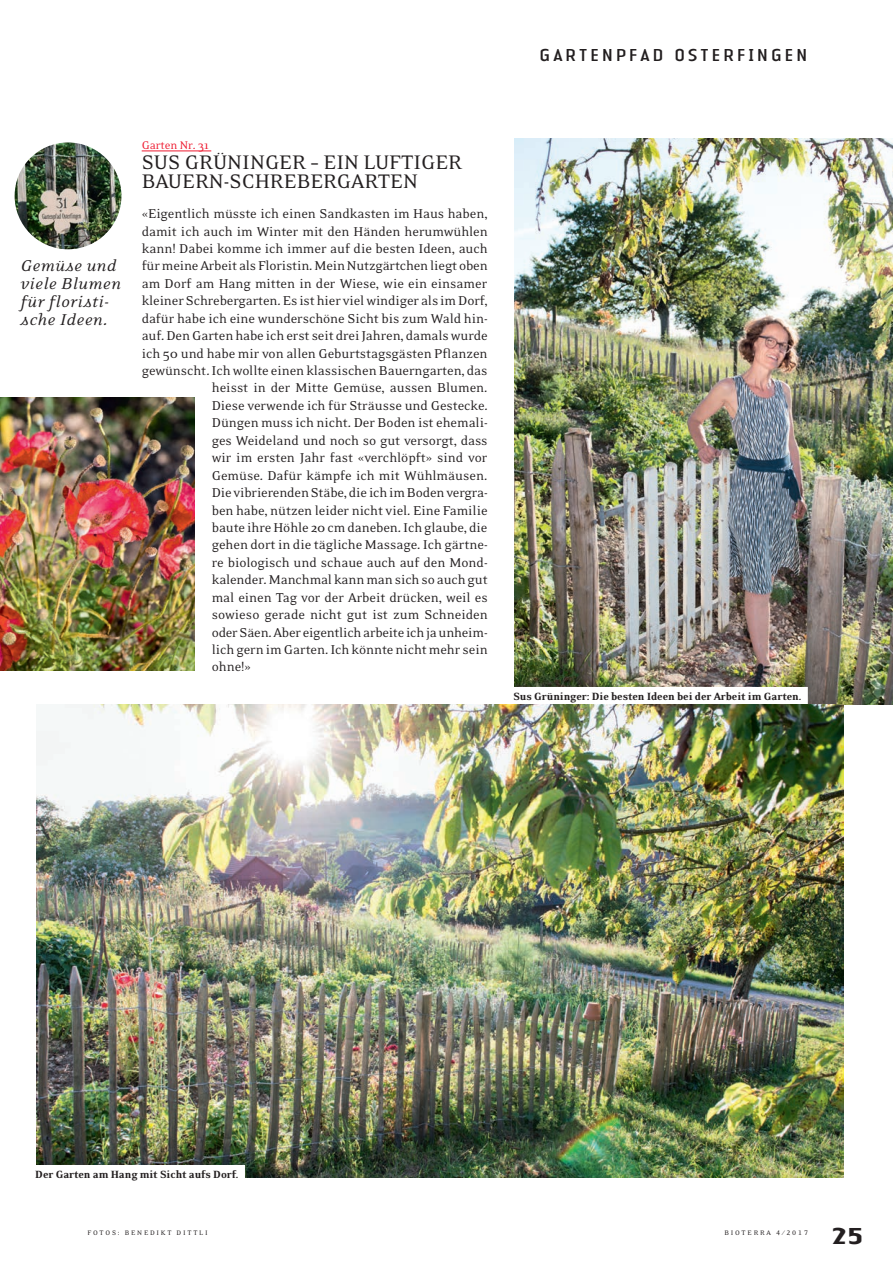
<style>
.page{position:relative;width:893px;height:1263px;background:#fff}
.page>*{position:absolute;margin:0;border:0;box-sizing:border-box;transform-origin:0 0}
.t1{font:700 24px "LT Authentic Small Serif";color:#231f20}
.Saison_Titel_NEU_15{font:22.5px/19.5px "Eidetic Neo";color:#231f20}
.Legende_8_Balken{font:italic 18px/18px "Eidetic Neo";letter-spacing:.03em;color:#231f20}
.Normal_Bioterra_oE{font:18px "LT Authentic Sans";letter-spacing:.1em;color:#231f20}
.Normal_Bioterra_oE-2{font:14.7px "Eidetic Neo";letter-spacing:-.005em;color:#231f20}
.Saison_Titel_NEU_15-2{font:12.75px "Eidetic Neo";letter-spacing:-.005em;color:#ee1a30}
.Legende_8_Balken-2{font:900 12px "Eidetic Neo";letter-spacing:-.005em;color:#231f20}
.t2{font:7.5px "Eidetic Neo";letter-spacing:.24em;color:#231f20}
.s1{font-family:"Eidetic Neo Fractions"}
</style>
<div class="page">
<img style="left:0;top:398px;width:195px;height:273px">
<hr style="left:142px;top:151px;width:69px;height:1px;background:#ee1a30">
<img style="left:514px;top:138px;width:379px;height:566px">
<img style="left:15px;top:142px;width:106px;height:107px;border-radius:53px">
<div style="left:507px;top:687px;width:301px;height:18px;background:#fff"></div>
<img style="left:36px;top:704px;width:807px;height:474px">
<div style="left:29px;top:1165px;width:216px;height:18px;background:#fff"></div>
<p class="Normal_Bioterra_oE" style="left:539px;top:44px;width:271px">GARTENPFAD OSTERFINGEN</p>
<p class="Legende_8_Balken" style="left:20px;top:257px;width:102px">Gemüse und viele Blumen für floristi&shy;sche Ideen.</p>
<p class="Saison_Titel_NEU_15-2" style="left:142px;top:139px;width:69px">Garten Nr. 31</p>
<p class="Saison_Titel_NEU_15" style="left:142px;top:153px;width:322px">SUS GRÜNINGER – EIN LUFTIGER<br>BAUERN-SCHREBERGARTEN</p>
<p class="Normal_Bioterra_oE-2" style="left:142px;top:206px;width:347px">«Eigentlich müsste ich einen Sandkasten im Haus haben,</p>
<p class="Normal_Bioterra_oE-2" style="left:142px;top:224px;width:348px">damit ich auch im Winter mit den Händen herumwühlen</p>
<p class="Normal_Bioterra_oE-2" style="left:142px;top:241px;width:347px">kann! Dabei komme ich immer auf die besten Ideen, auch</p>
<p class="Normal_Bioterra_oE-2" style="left:142px;top:259px;width:348px">für meine Arbeit als Floristin. Mein Nutzgärtchen liegt oben</p>
<p class="Normal_Bioterra_oE-2" style="left:142px;top:276px;width:347px">am Dorf am Hang mitten in der Wiese, wie ein einsamer</p>
<p class="Normal_Bioterra_oE-2" style="left:142px;top:293px;width:348px">kleiner Schrebergarten. Es ist hier viel windiger als im Dorf,</p>
<p class="Normal_Bioterra_oE-2" style="left:142px;top:311px;width:347px">dafür habe ich eine wunderschöne Sicht bis zum Wald hin-</p>
<p class="Normal_Bioterra_oE-2" style="left:142px;top:328px;width:348px">auf. Den Garten habe ich erst seit drei Jahren, damals wurde</p>
<p class="Normal_Bioterra_oE-2" style="left:142px;top:346px;width:347px">ich 50 und habe mir von allen Geburtstagsgästen Pflanzen</p>
<p class="Normal_Bioterra_oE-2" style="left:142px;top:363px;width:347px">gewünscht. Ich wollte einen klassischen Bauerngarten, das</p>
<p class="Normal_Bioterra_oE-2" style="left:212px;top:381px;width:277px">heisst in der Mitte Gemüse, aussen Blumen.</p>
<p class="Normal_Bioterra_oE-2" style="left:212px;top:398px;width:277px">Diese verwende ich für Sträusse und Gestecke.</p>
<p class="Normal_Bioterra_oE-2" style="left:212px;top:416px;width:277px">Düngen muss ich nicht. Der Boden ist ehemali-</p>
<p class="Normal_Bioterra_oE-2" style="left:212px;top:433px;width:277px">ges Weideland und noch so gut versorgt, dass</p>
<p class="Normal_Bioterra_oE-2" style="left:212px;top:450px;width:277px">wir im ersten Jahr fast «verchlöpft» sind vor</p>
<p class="Normal_Bioterra_oE-2" style="left:212px;top:468px;width:277px">Gemüse. Dafür kämpfe ich mit Wühlmäusen.</p>
<p class="Normal_Bioterra_oE-2" style="left:212px;top:485px;width:277px">Die vibrierenden Stäbe, die ich im Boden vergra-</p>
<p class="Normal_Bioterra_oE-2" style="left:212px;top:503px;width:277px">ben habe, nützen leider nicht viel. Eine Familie</p>
<p class="Normal_Bioterra_oE-2" style="left:212px;top:520px;width:277px">baute ihre Höhle 20 cm daneben. Ich glaube, die</p>
<p class="Normal_Bioterra_oE-2" style="left:212px;top:538px;width:277px">gehen dort in die tägliche Massage. Ich gärtne-</p>
<p class="Normal_Bioterra_oE-2" style="left:212px;top:555px;width:277px">re biologisch und schaue auch auf den Mond-</p>
<p class="Normal_Bioterra_oE-2" style="left:212px;top:572px;width:278px">kalender. Manchmal kann man sich so auch gut</p>
<p class="Normal_Bioterra_oE-2" style="left:212px;top:590px;width:277px">mal einen Tag vor der Arbeit drücken, weil es</p>
<p class="Normal_Bioterra_oE-2" style="left:212px;top:607px;width:277px">sowieso gerade nicht gut ist zum Schneiden</p>
<p class="Normal_Bioterra_oE-2" style="left:212px;top:625px;width:277px">oder Säen. Aber eigentlich arbeite ich ja unheim-</p>
<p class="Normal_Bioterra_oE-2" style="left:212px;top:642px;width:277px">lich gern im Garten. Ich könnte nicht mehr sein</p>
<p class="Normal_Bioterra_oE-2" style="left:212px;top:660px;width:41px">ohne!»</p>
<p class="Legende_8_Balken-2" style="left:513px;top:690px;width:289px">Sus Grüninger: Die besten Ideen bei der Arbeit im Garten.</p>
<p class="Legende_8_Balken-2" style="left:35px;top:1168px;width:205px">Der Garten am Hang mit Sicht aufs Dorf.</p>
<p class="t2" style="left:87px;top:1228px;width:122px">FOTOS: BENEDIKT DITTLI</p>
<p class="t2" style="left:724px;top:1229px;width:85px">BIOTERRA <span class="s1">4 / 2017</span></p>
<p class="t1" style="left:831px;top:1221px;width:33px">25</p>
</div>
